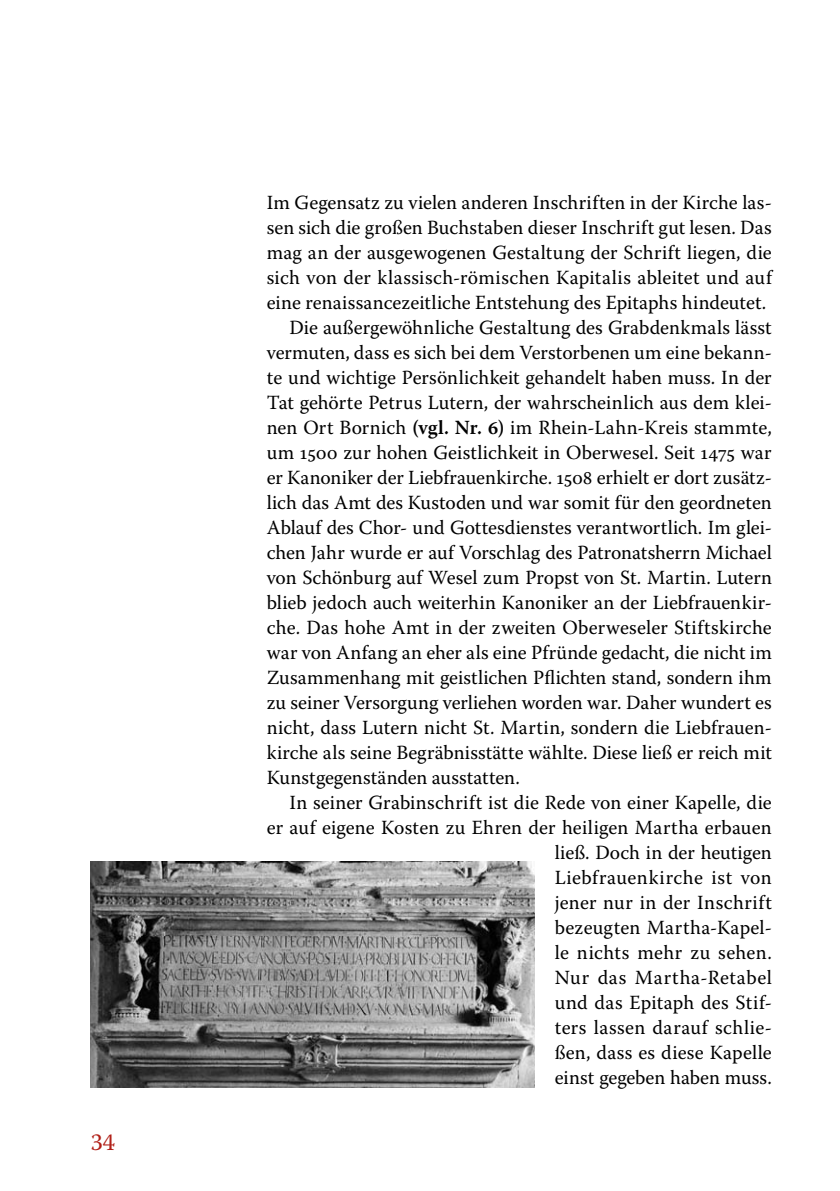
<style>
.page{position:relative;width:840px;height:1191px;background:#fff}
.page>*{position:absolute;margin:0;border:0;box-sizing:border-box;transform-origin:0 0}
.t1{font:24px "Warnock Pro";color:#b11f17}
.t2{font:20px "Warnock Pro";letter-spacing:.005em;color:#000}
.t3{font:20px "Warnock Pro";letter-spacing:.025em;color:#000}
.t4{font:20px "Warnock Pro";letter-spacing:.035em;color:#000}
.s1{font-weight:600}
</style>
<div class="page">
<img style="left:91px;top:861px;width:443px;height:226px">
<p class="t1" style="left:91px;top:1127px;width:26px">34</p>
<p class="t2" style="left:266px;top:190px;width:506px">Im Gegensatz zu vielen anderen Inschriften in der Kirche las-</p>
<p class="t2" style="left:266px;top:215px;width:506px">sen sich die großen Buchstaben dieser Inschrift gut lesen. Das</p>
<p class="t2" style="left:266px;top:240px;width:506px">mag an der ausgewogenen Gestaltung der Schrift liegen, die</p>
<p class="t2" style="left:266px;top:265px;width:506px">sich von der klassisch-römischen Kapitalis ableitet und auf</p>
<p class="t2" style="left:266px;top:290px;width:501px">eine renaissancezeitliche Entstehung des Epitaphs hindeutet.</p>
<p class="t2" style="left:289px;top:315px;width:483px">Die außergewöhnliche Gestaltung des Grabdenkmals lässt</p>
<p class="t2" style="left:266px;top:340px;width:506px">vermuten, dass es sich bei dem Verstorbenen um eine bekann-</p>
<p class="t2" style="left:266px;top:365px;width:506px">te und wichtige Persönlichkeit gehandelt haben muss. In der</p>
<p class="t2" style="left:266px;top:390px;width:506px">Tat gehörte Petrus Lutern, der wahrscheinlich aus dem klei-</p>
<p class="t2" style="left:266px;top:415px;width:506px">nen Ort Bornich <span class="s1">(vgl. Nr. 6)</span> im Rhein-Lahn-Kreis stammte,</p>
<p class="t2" style="left:266px;top:440px;width:506px">um 1500 zur hohen Geistlichkeit in Oberwesel. Seit 1475 war</p>
<p class="t2" style="left:266px;top:465px;width:506px">er Kanoniker der Liebfrauenkirche. 1508 erhielt er dort zusätz-</p>
<p class="t2" style="left:266px;top:490px;width:506px">lich das Amt des Kustoden und war somit für den geordneten</p>
<p class="t2" style="left:266px;top:515px;width:506px">Ablauf des Chor- und Gottesdienstes verantwortlich. Im glei-</p>
<p class="t2" style="left:266px;top:540px;width:506px">chen Jahr wurde er auf Vorschlag des Patronatsherrn Michael</p>
<p class="t2" style="left:266px;top:565px;width:506px">von Schönburg auf Wesel zum Propst von St. Martin. Lutern</p>
<p class="t2" style="left:266px;top:590px;width:506px">blieb jedoch auch weiterhin Kanoniker an der Liebfrauenkir-</p>
<p class="t2" style="left:266px;top:615px;width:506px">che. Das hohe Amt in der zweiten Oberweseler Stiftskirche</p>
<p class="t2" style="left:266px;top:640px;width:506px">war von Anfang an eher als eine Pfründe gedacht, die nicht im</p>
<p class="t2" style="left:266px;top:665px;width:506px">Zusammenhang mit geistlichen Pflichten stand, sondern ihm</p>
<p class="t2" style="left:266px;top:690px;width:506px">zu seiner Versorgung verliehen worden war. Daher wundert es</p>
<p class="t2" style="left:266px;top:715px;width:506px">nicht, dass Lutern nicht St. Martin, sondern die Liebfrauen-</p>
<p class="t2" style="left:266px;top:740px;width:506px">kirche als seine Begräbnisstätte wählte. Diese ließ er reich mit</p>
<p class="t2" style="left:266px;top:765px;width:254px">Kunstgegenständen ausstatten.</p>
<p class="t2" style="left:289px;top:790px;width:483px">In seiner Grabinschrift ist die Rede von einer Kapelle, die</p>
<p class="t2" style="left:266px;top:815px;width:506px">er auf eigene Kosten zu Ehren der heiligen Martha erbauen</p>
<p class="t2" style="left:554px;top:840px;width:218px">ließ. Doch in der heutigen</p>
<p class="t3" style="left:554px;top:865px;width:218px">Liebfrauenkirche ist von</p>
<p class="t2" style="left:554px;top:890px;width:218px">jener nur in der Inschrift</p>
<p class="t2" style="left:554px;top:915px;width:218px">bezeugten Martha-Kapel-</p>
<p class="t2" style="left:554px;top:940px;width:218px">le nichts mehr zu sehen.</p>
<p class="t4" style="left:554px;top:965px;width:218px">Nur das Martha-Retabel</p>
<p class="t2" style="left:554px;top:990px;width:218px">und das Epitaph des Stif-</p>
<p class="t3" style="left:554px;top:1015px;width:218px">ters lassen darauf schlie-</p>
<p class="t2" style="left:554px;top:1040px;width:218px">ßen, dass es diese Kapelle</p>
<p class="t2" style="left:554px;top:1065px;width:218px">einst gegeben haben muss.</p>
</div>
